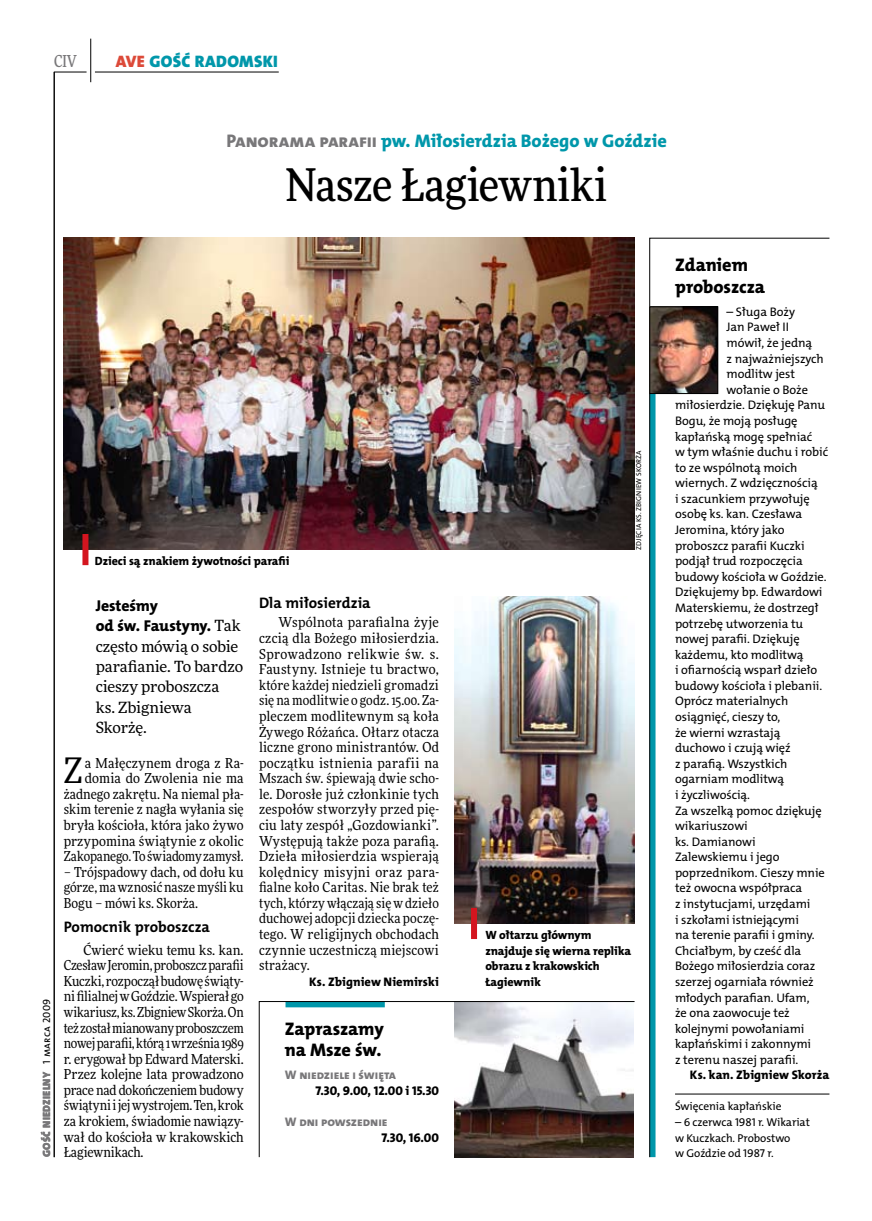
<style>
.page{position:relative;width:872px;height:1221px;background:#fff}
.page>*{position:absolute;margin:0;border:0;box-sizing:border-box;transform-origin:0 0}
.t1{font:500 45px "Freeday Narrow";letter-spacing:-.005em;color:#000}
.t2{font:35.25px "Freeday Narrow News";color:#000}
.t3{font:18.3px "The Mix HP8 Ex Bld";color:#0097aa}
.t4{font:18.3px/21.6px "The Mix HP8 Ex Bld";letter-spacing:.005em;color:#000}
.t5{font:16.65px "The Mix HP9 Blk";letter-spacing:.02em;color:#0097aa}
.t6{font:500 16.5px "Freeday Narrow";color:#787779;scale:.9 1}
.t7{font:15.75px/20.4px "The Mix HP8 Ex Bld";letter-spacing:-.01em;color:#000}
.t8{font:15.45px/20.4px "Freeday News";letter-spacing:-.01em;color:#000}
.t9{font:15.3px "The Mix HP7 Bld";color:#000}
.t10{font:13.8px/15.6px "Freeday Narrow News";letter-spacing:.005em;color:#000;text-align:justify}
.t11{font:12.75px "The Mix HP8 Ex Bld";letter-spacing:-.005em;color:#000}
.t12{font:12.45px "The Mix HP5 Plain";letter-spacing:-.005em;color:#000}
.t13{font:12.45px "The Mix HP8 Ex Bld";letter-spacing:.01em;color:#000}
.t14{font:12.45px "The Mix HP8 Ex Bld";letter-spacing:-.005em;color:#787779}
.t15{font:12px/15.6px "The Mix HP8 Ex Bld";letter-spacing:-.005em;color:#000}
.t16{font:11.4px/15.6px "The Mix HP5 Plain";letter-spacing:-.005em;color:#000}
.t17{font:10.5px "The Mix HP9 Blk";letter-spacing:.025em;color:#787779}
.t18{font:7.2px "The Mix HP5 Plain";letter-spacing:.015em;color:#000}
.s1{color:#dc4a39}
.s2{color:#787779}
.s3{font-family:"The Mix HP5 Plain";color:#000}
.s4{font-family:"Freeday News";font-size:15.45px}
</style>
<div class="page">
<hr style="left:90px;top:39px;width:1px;height:43px;background:#000">
<hr style="left:54px;top:72px;width:33px;height:1px;background:#000">
<hr style="left:95px;top:72px;width:184px;height:1px;background:#000">
<hr style="left:54px;top:72px;width:1px;height:1085px;background:#000">
<img style="left:64px;top:238px;width:570px;height:311px">
<div style="left:82px;top:534px;width:6px;height:31px;background:#d4151f"></div>
<svg style="left:649px;top:238px;width:181px;height:919px"></svg>
<hr style="left:675px;top:1093px;width:154px;height:1px;background:#000">
<img style="left:651px;top:308px;width:65px;height:84px">
<div style="left:649px;top:306px;width:69px;height:88px;border:1px solid #000"></div>
<svg style="left:259px;top:1001px;width:376px;height:156px"></svg>
<img style="left:454px;top:596px;width:180px;height:327px">
<div style="left:471px;top:907px;width:6px;height:32px;background:#d4151f"></div>
<p class="t6" style="left:54px;top:50px;width:27px">CIV</p>
<p class="t5" style="left:116px;top:50px;width:164px"><span class="s1">AVE</span> GOŚĆ RADOMSKI</p>
<h3 class="t3" style="left:226px;top:129px;width:442px"><span class="s2">Panorama parafii</span> pw. Miłosierdzia Bożego w Goździe</h3>
<h1 class="t1" style="left:286px;top:157px;width:323px">Nasze Łagiewniki</h1>
<p class="t17" style="left:40px;top:1156px;width:160px;rotate:-90deg">GOŚĆ NIEDZIELNY <span class="s3">1 marca 2009</span></p>
<p class="t15" style="left:95px;top:553px;width:196px">Dzieci są znakiem żywotności parafii</p>
<p class="t7" style="left:96px;top:595px;width:147px">Jesteśmy<br>od św. Faustyny. <span class="s4">Tak</span></p>
<p class="t8" style="left:96px;top:635px;width:149px">często mówią o sobie parafianie. To bardzo cieszy proboszcza<br>ks. Zbigniewa<br>Skorżę.</p>
<p class="t10" style="left:64px;top:754px;width:181px;text-align:right">a Małęczynem droga z Ra&shy;domia do Zwolenia nie ma żadnego zakrętu. Na niemal pła&shy;skim terenie z nagła wyłania się bryła kościoła, która jako żywo przypomina świątynie z okolic<br>Zakopanego. To świadomy zamysł.</p>
<p class="t10" style="left:64px;top:863px;width:181px">– Trójspadowy dach, od dołu ku górze, ma wznosić nasze myśli ku Bogu – mówi ks. Skorża.</p>
<p class="t9" style="left:64px;top:916px;width:148px">Pomocnik proboszcza</p>
<p class="t10" style="left:64px;top:941px;width:181px;text-indent:20px">Ćwierć wieku temu ks. kan.<br>Czesław Jeromin, proboszcz parafii Kuczki, rozpoczął budowę świąty&shy;ni filialnej wGoździe. Wspierał go wikariusz, ks. Zbigniew Skorża. On też został mianowany proboszczem nowej parafii, którą 1 września 1989 r. erygował bp Edward Materski.<br>Przez kolejne lata prowadzono prace nad dokończeniem budowy świątyni ijej wystrojem. Ten, krok za krokiem, świadomie nawiązy&shy;wał do kościoła w krakowskich Łagiewnikach.</p>
<h2 class="t2" style="left:64px;top:749px;width:20px">Z</h2>
<p class="t9" style="left:259px;top:592px;width:113px">Dla miłosierdzia</p>
<p class="t10" style="left:259px;top:614px;width:181px;text-indent:20px">Wspólnota parafialna żyje czcią dla Bożego miłosierdzia.<br>Sprowadzono relikwie św. s.<br>Faustyny. Istnieje tu bractwo, które każdej niedzieli gromadzi się na modlitwie o godz. 15.00. Za&shy;pleczem modlitewnym są koła Żywego Różańca. Ołtarz otacza liczne grono ministrantów. Od początku istnienia parafii na Mszach św. śpiewają dwie scho&shy;le. Dorosłe już członkinie tych zespołów stworzyły przed pię&shy;ciu laty zespół „Gozdowianki”.<br>Występują także poza parafią.<br>Dzieła miłosierdzia wspierają kolędnicy misyjni oraz para&shy;fialne koło Caritas. Nie brak też tych, którzy włączają się w dzieło duchowej adopcji dziecka poczę&shy;tego. W religijnych obchodach czynnie uczestniczą miejscowi strażacy.</p>
<p class="t13" style="left:309px;top:973px;width:131px">Ks. Zbigniew Niemirski</p>
<h3 class="t4" style="left:285px;top:1017px;width:100px">Zapraszamy na Msze św.</h3>
<p class="t14" style="left:285px;top:1066px;width:113px">W niedziele i święta</p>
<p class="t11" style="left:316px;top:1082px;width:125px">7.30, 9.00, 12.00 i 15.30</p>
<p class="t14" style="left:285px;top:1113px;width:104px">W dni powszednie</p>
<p class="t11" style="left:381px;top:1128px;width:59px">7.30, 16.00</p>
<p class="t18" style="left:634px;top:549px;width:100px;rotate:-90deg">zdjęcia Ks. Zbigniew Skorża</p>
<p class="t15" style="left:485px;top:927px;width:147px">W ołtarzu głównym znajduje się wierna replika obrazu z krakowskich<br>Łagiewnik</p>
<h3 class="t4" style="left:675px;top:254px;width:92px">Zdaniem proboszcza</h3>
<p class="t12" style="left:726px;top:304px;width:70px">– Sługa Boży</p>
<p class="t12" style="left:726px;top:319px;width:60px">Jan Paweł II</p>
<p class="t12" style="left:726px;top:335px;width:87px">mówił, że jedną</p>
<p class="t12" style="left:726px;top:350px;width:99px">z najważniejszych</p>
<p class="t12" style="left:726px;top:366px;width:70px">modlitw jest</p>
<p class="t12" style="left:726px;top:381px;width:83px">wołanie o Boże</p>
<p class="t12" style="left:675px;top:397px;width:152px">miłosierdzie. Dziękuję Panu</p>
<p class="t12" style="left:675px;top:413px;width:124px">Bogu, że moją posługę</p>
<p class="t12" style="left:675px;top:428px;width:139px">kapłańską mogę spełniać</p>
<p class="t12" style="left:675px;top:444px;width:154px">w tym właśnie duchu i robić</p>
<p class="t12" style="left:675px;top:459px;width:124px">to ze wspólnotą moich</p>
<p class="t12" style="left:675px;top:475px;width:144px">wiernych. Z wdzięcznością</p>
<p class="t12" style="left:675px;top:490px;width:136px">i szacunkiem przywołuję</p>
<p class="t12" style="left:675px;top:506px;width:129px">osobę ks. kan. Czesława</p>
<p class="t12" style="left:675px;top:522px;width:111px">Jeromina, który jako</p>
<p class="t12" style="left:675px;top:537px;width:131px">proboszcz parafii Kuczki</p>
<p class="t12" style="left:675px;top:553px;width:129px">podjął trud rozpoczęcia</p>
<p class="t12" style="left:675px;top:568px;width:153px">budowy kościoła w Goździe.</p>
<p class="t12" style="left:675px;top:584px;width:149px">Dziękujemy bp. Edwardowi</p>
<p class="t12" style="left:675px;top:599px;width:145px">Materskiemu, że dostrzegł</p>
<p class="t12" style="left:675px;top:615px;width:130px">potrzebę utworzenia tu</p>
<p class="t12" style="left:675px;top:631px;width:126px">nowej parafii. Dziękuję</p>
<p class="t12" style="left:675px;top:646px;width:130px">każdemu, kto modlitwą</p>
<p class="t12" style="left:675px;top:662px;width:144px">i ofiarnością wsparł dzieło</p>
<p class="t12" style="left:675px;top:677px;width:149px">budowy kościoła i plebanii.</p>
<p class="t12" style="left:675px;top:693px;width:115px">Oprócz materialnych</p>
<p class="t12" style="left:675px;top:708px;width:107px">osiągnięć, cieszy to,</p>
<p class="t12" style="left:675px;top:724px;width:107px">że wierni wzrastają</p>
<p class="t12" style="left:675px;top:740px;width:117px">duchowo i czują więź</p>
<p class="t12" style="left:675px;top:755px;width:114px">z parafią. Wszystkich</p>
<p class="t12" style="left:675px;top:771px;width:111px">ogarniam modlitwą</p>
<p class="t12" style="left:675px;top:786px;width:77px">i życzliwością.</p>
<p class="t12" style="left:675px;top:802px;width:148px">Za wszelką pomoc dziękuję</p>
<p class="t12" style="left:675px;top:817px;width:74px">wikariuszowi</p>
<p class="t12" style="left:675px;top:833px;width:82px">ks. Damianowi</p>
<p class="t12" style="left:675px;top:849px;width:106px">Zalewskiemu i jego</p>
<p class="t12" style="left:675px;top:864px;width:151px">poprzednikom. Cieszy mnie</p>
<p class="t12" style="left:675px;top:880px;width:129px">też owocna współpraca</p>
<p class="t12" style="left:675px;top:895px;width:137px">z instytucjami, urzędami</p>
<p class="t12" style="left:675px;top:911px;width:125px">i szkołami istniejącymi</p>
<p class="t12" style="left:675px;top:927px;width:141px">na terenie parafii i gminy.</p>
<p class="t12" style="left:675px;top:942px;width:128px">Chciałbym, by cześć dla</p>
<p class="t12" style="left:675px;top:958px;width:142px">Bożego miłosierdzia coraz</p>
<p class="t12" style="left:675px;top:973px;width:140px">szerzej ogarniała również</p>
<p class="t12" style="left:675px;top:989px;width:136px">młodych parafian. U fam,</p>
<p class="t12" style="left:675px;top:1004px;width:116px">że ona zaowocuje też</p>
<p class="t12" style="left:675px;top:1020px;width:131px">kolejnymi powołaniami</p>
<p class="t12" style="left:675px;top:1036px;width:138px">kapłańskimi i zakonnymi</p>
<p class="t12" style="left:675px;top:1051px;width:125px">z terenu naszej parafii.</p>
<p class="t13" style="left:690px;top:1067px;width:141px">Ks. kan. Zbigniew Skorża</p>
<p class="t16" style="left:675px;top:1098px;width:108px">Święcenia kapłańskie</p>
<p class="t16" style="left:675px;top:1114px;width:136px">– 6 czerwca 1981 r. Wikariat w Kuczkach. Probostwo<br>w Goździe od 1987 r.</p>
</div>
